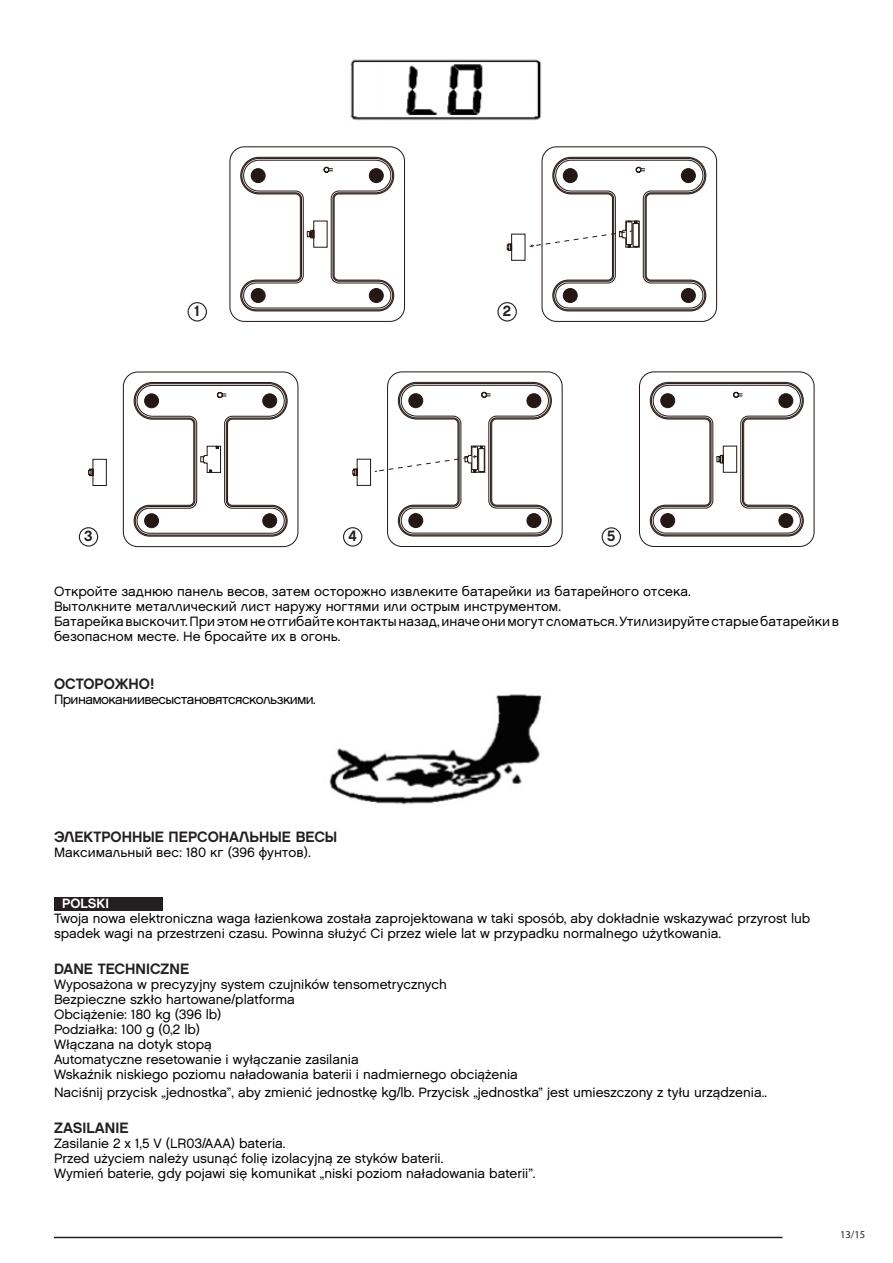
<style>
.page{position:relative;width:893px;height:1263px;background:#fff}
.page>*{position:absolute;margin:0;border:0;box-sizing:border-box;transform-origin:0 0}
.t1{font:15px "Chalet New York Nineteen Sixty";color:#231f20}
.t2{font:13.5px/15px "Chalet London Nineteen Sixty";color:#000}
.t3{font:13.5px "Chalet London Nineteen Sixty";letter-spacing:-.045em;color:#000}
.t4{font:13.5px "Chalet New York Nineteen Sixty";color:#fff}
.t5{font:10.5px "Myriad Pro";color:#231f20}
</style>
<div class="page">
<hr style="left:54px;top:1237px;width:728px;height:1px;background:#231f20">
<div style="left:54px;top:897px;width:109px;height:14px;background:#231f20"></div>
<img style="left:329px;top:694px;width:213px;height:111px">
<img style="left:350px;top:59px;width:192px;height:62px">
<svg style="left:230px;top:147px;width:175px;height:175px"></svg>
<svg style="left:507px;top:147px;width:210px;height:175px"></svg>
<div style="left:188px;top:302px;width:19px;height:19px;border:1px solid #231f20;border-radius:50%"></div>
<div style="left:79px;top:527px;width:19px;height:20px;border:1px solid #231f20;border-radius:50%"></div>
<div style="left:343px;top:527px;width:19px;height:20px;border:1px solid #231f20;border-radius:50%"></div>
<div style="left:602px;top:527px;width:19px;height:20px;border:1px solid #231f20;border-radius:50%"></div>
<div style="left:498px;top:303px;width:18px;height:18px;background:#fff;border-radius:50%"></div>
<div style="left:497px;top:302px;width:20px;height:19px;border:1px solid #231f20;border-radius:50%"></div>
<svg style="left:88px;top:372px;width:210px;height:175px"></svg>
<svg style="left:353px;top:372px;width:209px;height:175px"></svg>
<svg style="left:639px;top:372px;width:175px;height:175px"></svg>
<p class="t1" style="left:194px;top:302px;width:8px">1</p>
<p class="t1" style="left:503px;top:302px;width:10px">2</p>
<p class="t1" style="left:84px;top:527px;width:10px">3</p>
<p class="t1" style="left:349px;top:527px;width:10px">4</p>
<p class="t1" style="left:607px;top:527px;width:10px">5</p>
<p class="t2" style="left:54px;top:584px;width:638px">Откройте заднюю панель весов, затем осторожно извлеките батарейки из батарейного отсека.</p>
<p class="t2" style="left:54px;top:599px;width:509px">Вытолкните металлический лист наружу ногтями или острым инструментом.</p>
<p class="t2" style="left:54px;top:614px;width:786px">Батарейка выскочит. При этом не отгибайте контакты назад, иначе они могут сломаться. Утилизируйте старые батарейки в безопасном месте. Не бросайте их в огонь.</p>
<p class="t1" style="left:54px;top:675px;width:102px">ОСТОРОЖНО!</p>
<p class="t3" style="left:54px;top:691px;width:263px">При намокании весы становятся скользкими.</p>
<p class="t1" style="left:54px;top:828px;width:285px">ЭЛЕКТРОННЫЕ ПЕРСОНАЛЬНЫЕ ВЕСЫ</p>
<p class="t2" style="left:54px;top:845px;width:258px">Максимальный вес: 180 кг (396 фунтов).</p>
<p class="t4" style="left:62px;top:895px;width:48px">POLSKI</p>
<p class="t2" style="left:54px;top:911px;width:758px">Twoja nowa elektroniczna waga łazienkowa została zaprojektowana w taki sposób, aby dokładnie wskazywać przyrost lub spadek wagi na przestrzeni czasu. Powinna służyć Ci przez wiele lat w przypadku normalnego użytkowania.</p>
<p class="t1" style="left:54px;top:960px;width:137px">DANE TECHNICZNE</p>
<p class="t2" style="left:54px;top:977px;width:394px">Wyposażona w precyzyjny system czujników tensometrycznych</p>
<p class="t2" style="left:54px;top:992px;width:242px">Bezpieczne szkło hartowane/platforma</p>
<p class="t2" style="left:54px;top:1007px;width:169px">Obciążenie: 180 kg (396 lb)</p>
<p class="t2" style="left:54px;top:1022px;width:147px">Podziałka: 100 g (0,2 lb)</p>
<p class="t2" style="left:54px;top:1037px;width:159px">Włączana na dotyk stopą</p>
<p class="t2" style="left:54px;top:1052px;width:306px">Automatyczne resetowanie i wyłączanie zasilania</p>
<p class="t2" style="left:54px;top:1067px;width:465px">Wskaźnik niskiego poziomu naładowania baterii i nadmiernego obciążenia</p>
<p class="t2" style="left:54px;top:1085px;width:714px">Naciśnij przycisk „jednostka”, aby zmienić jednostkę kg/lb. Przycisk „jednostka” jest umieszczony z tyłu urządzenia..</p>
<p class="t1" style="left:54px;top:1119px;width:76px">ZASILANIE</p>
<p class="t2" style="left:54px;top:1136px;width:233px">Zasilanie 2 x 1,5 V (LR03/AAA) bateria.</p>
<p class="t2" style="left:54px;top:1151px;width:391px">Przed użyciem należy usunąć folię izolacyjną ze styków baterii.</p>
<p class="t2" style="left:54px;top:1166px;width:483px">Wymień baterie, gdy pojawi się komunikat „niski poziom naładowania baterii”.</p>
<p class="t5" style="left:840px;top:1228px;width:27px">13/15</p>
</div>
